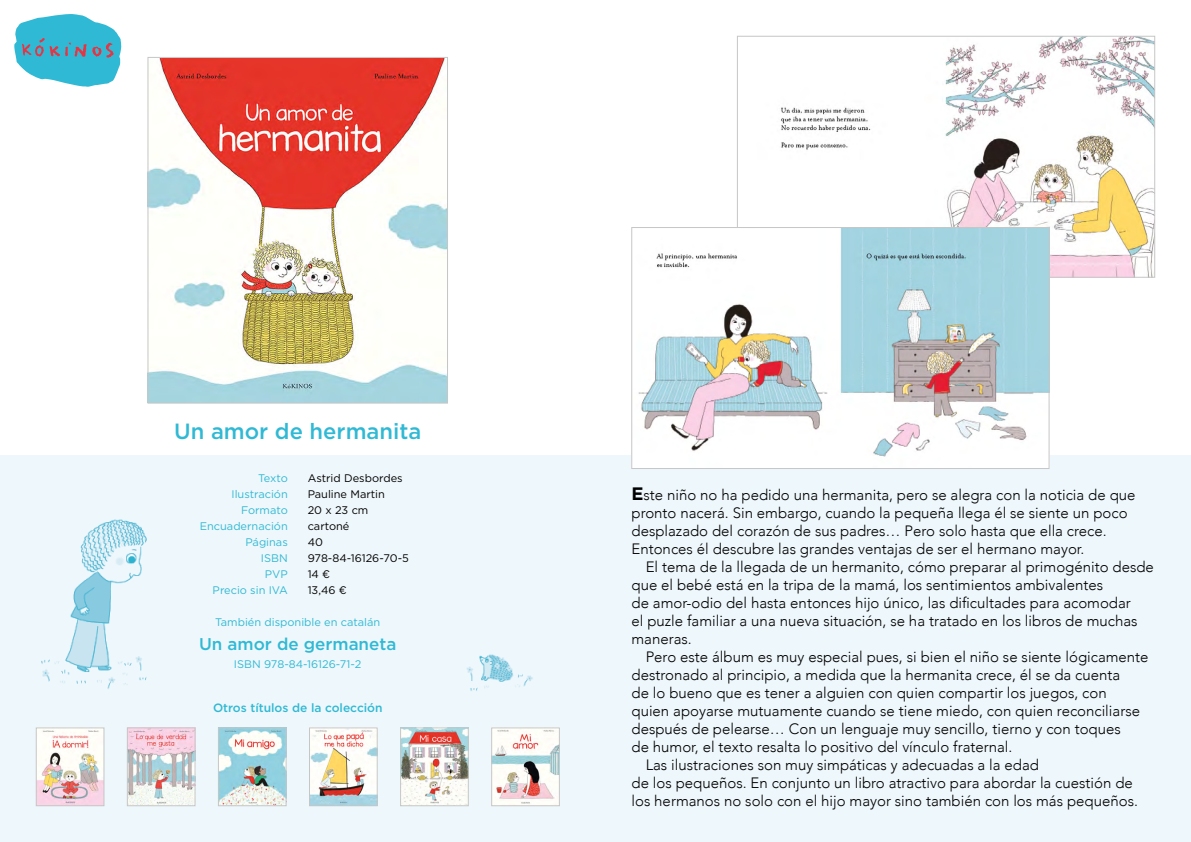
<style>
.page{position:relative;width:1191px;height:842px;background:#fff}
.page>*{position:absolute;margin:0;border:0;box-sizing:border-box;transform-origin:0 0}
.t1{font:500 22px "Gotham";color:#30b9d4}
.t2{font:500 17px "Gotham";color:#30b9d4}
.t3{font:300 15px/18px "Avenir";color:#000}
.t4{font:500 12px "Gotham";color:#30b9d4}
.t5{font:11px/16px "Gotham";color:#30b9d4;text-align:right}
.t6{font:11px/16px "Gotham";color:#000}
.s1{font-family:"Gotham";font-weight:700;font-size:18px}
</style>
<div class="page">
<div style="left:0;top:456px;width:1191px;height:386px;background:#eef7fb"></div>
<svg style="left:14px;top:14px;width:107px;height:73px"></svg>
<img style="left:150px;top:59px;width:296px;height:342px">
<div style="left:148px;top:57px;width:300px;height:346px;border:1px solid #c6c6c6"></div>
<img style="left:41px;top:519px;width:106px;height:170px">
<img style="left:466px;top:654px;width:67px;height:37px">
<img style="left:402px;top:730px;width:64px;height:74px">
<div style="left:400px;top:728px;width:68px;height:78px;border:1px solid #c6c6c6"></div>
<img style="left:493px;top:730px;width:64px;height:74px">
<div style="left:491px;top:728px;width:68px;height:78px;border:1px solid #c6c6c6"></div>
<img style="left:38px;top:730px;width:64px;height:74px">
<div style="left:36px;top:728px;width:68px;height:78px;border:1px solid #c6c6c6"></div>
<img style="left:129px;top:730px;width:64px;height:74px">
<div style="left:127px;top:728px;width:68px;height:78px;border:1px solid #c6c6c6"></div>
<img style="left:220px;top:730px;width:64px;height:74px">
<div style="left:218px;top:728px;width:68px;height:78px;border:1px solid #c6c6c6"></div>
<img style="left:311px;top:730px;width:64px;height:74px">
<div style="left:309px;top:728px;width:68px;height:78px;border:1px solid #c6c6c6"></div>
<img style="left:781px;top:38px;width:372px;height:237px">
<img style="left:633px;top:229px;width:414px;height:238px">
<div style="left:631px;top:227px;width:418px;height:242px;border:1px solid #c6c6c6"></div>
<h1 class="t1" style="left:174px;top:416px;width:249px">Un amor de hermanita</h1>
<p class="t5" style="left:200px;top:470px;width:90px">Texto<br>Ilustración<br>Formato<br>Encuadernación<br>Páginas<br>ISBN<br>PVP<br>Precio sin IVA</p>
<p class="t6" style="left:308px;top:470px;width:103px">Astrid Desbordes<br>Pauline Martin<br>20 x 23 cm cartoné<br>40<br>978-84-16126-70-5<br>14 €<br>13,46 €</p>
<p class="t5" style="left:215px;top:614px;width:167px">También disponible en catalán</p>
<p class="t2" style="left:199px;top:632px;width:199px">Un amor de germaneta</p>
<p class="t5" style="left:234px;top:656px;width:129px">ISBN 978-84-16126-71-2</p>
<p class="t4" style="left:213px;top:700px;width:171px">Otros títulos de la colección</p>
<p class="t3" style="left:631px;top:486px;width:505px"><span class="s1">E</span>ste niño no ha pedido una hermanita, pero se alegra con la noticia de que pronto nacerá. Sin embargo, cuando la pequeña llega él se siente un poco desplazado del corazón de sus padres… Pero solo hasta que ella crece.<br>Entonces él descubre las grandes ventajas de ser el hermano mayor.</p>
<p class="t3" style="left:631px;top:558px;width:524px;text-indent:14px">El tema de la llegada de un hermanito, cómo preparar al primogénito desde que el bebé está en la tripa de la mamá, los sentimientos ambivalentes<br>de amor-odio del hasta entonces hijo único, las dificultades para acomodar<br>el puzle familiar a una nueva situación, se ha tratado en los libros de muchas maneras.</p>
<p class="t3" style="left:645px;top:648px;width:504px">Pero este álbum es muy especial pues, si bien el niño se siente lógicamente</p>
<p class="t3" style="left:631px;top:666px;width:490px">destronado al principio, a medida que la hermanita crece, él se da cuenta</p>
<p class="t3" style="left:631px;top:684px;width:477px">de lo bueno que es tener a alguien con quien compartir los juegos, con</p>
<p class="t3" style="left:631px;top:702px;width:510px">quien apoyarse mutuamente cuando se tiene miedo, con quien reconciliarse</p>
<p class="t3" style="left:631px;top:720px;width:491px">después de pelearse… Con un lenguaje muy sencillo, tierno y con toques</p>
<p class="t3" style="left:631px;top:738px;width:382px">de humor, el texto resalta lo positivo del vínculo fraternal.</p>
<p class="t3" style="left:645px;top:756px;width:395px">Las ilustraciones son muy simpáticas y adecuadas a la edad</p>
<p class="t3" style="left:631px;top:774px;width:503px">de los pequeños. En conjunto un libro atractivo para abordar la cuestión de</p>
<p class="t3" style="left:631px;top:792px;width:508px">los hermanos no solo con el hijo mayor sino también con los más pequeños.</p>
</div>
